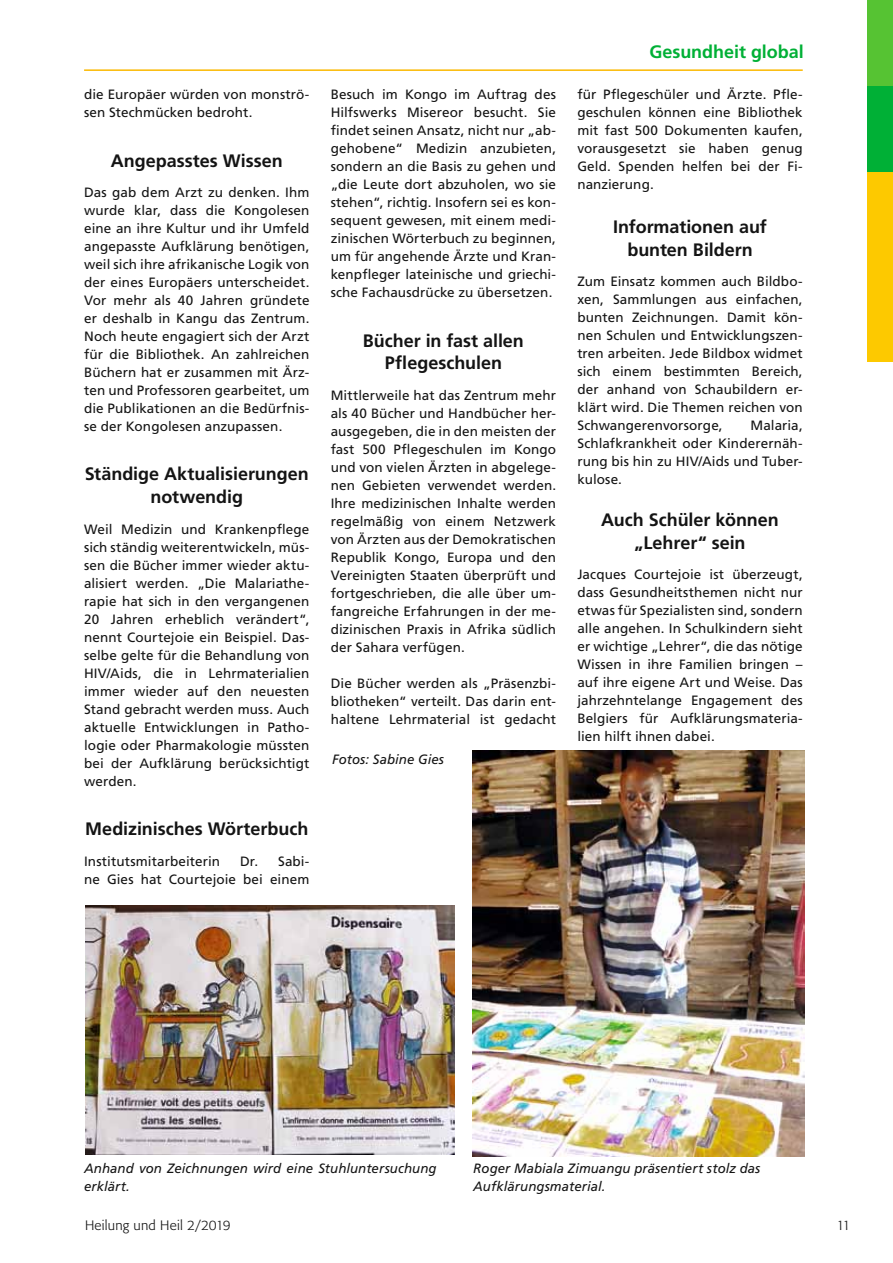
<style>
.page{position:relative;width:893px;height:1263px;background:#fff}
.page>*{position:absolute;margin:0;border:0;box-sizing:border-box;transform-origin:0 0}
.t1{font:700 18px/22.5px "Frutiger LT";color:#141414;text-align:center}
.t2{font:700 18px "Frutiger LT";letter-spacing:-.005em;color:#00b036}
.t3{font:13.5px/18px "Frutiger LT";letter-spacing:.01em;color:#141414;text-align:justify}
.t4{font:italic 13.5px/18px "Frutiger LT";letter-spacing:.005em;color:#141414}
.t5{font:300 13.5px "Formata BQ";letter-spacing:.015em;color:#141414}
</style>
<div class="page">
<div style="left:867px;top:172px;width:26px;height:189px;background:#fdc900"></div>
<div style="left:867px;top:0;width:26px;height:87px;background:#56c333"></div>
<div style="left:867px;top:87px;width:26px;height:85px;background:#00b036"></div>
<hr style="left:84px;top:69px;width:719px;height:2px;background:#fbb900">
<img style="left:472px;top:750px;width:333px;height:406px">
<img style="left:86px;top:905px;width:369px;height:250px">
<p class="t3" style="left:84px;top:86px;width:227px">die Europäer würden von monströ&shy;sen Stechmücken bedroht.</p>
<h1 class="t1" style="left:111px;top:149px;width:173px">Angepasstes Wissen</h1>
<p class="t3" style="left:84px;top:184px;width:227px">Das gab dem Arzt zu denken. Ihm wurde klar, dass die Kongolesen eine an ihre Kultur und ihr Umfeld angepasste Aufklärung benötigen, weil sich ihre afrikanische Logik von der eines Europäers unterscheidet.<br>Vor mehr als 40 Jahren gründete er deshalb in Kangu das Zentrum.<br>Noch heute engagiert sich der Arzt für die Bibliothek. An zahlreichen Büchern hat er zusammen mit Ärz&shy;ten und Professoren gearbeitet, um die Publikationen an die Bedürfnis&shy;se der Kongolesen anzupassen.</p>
<h1 class="t1" style="left:85px;top:463px;width:226px">Ständige Aktualisierungen notwendig</h1>
<p class="t3" style="left:84px;top:520px;width:227px">Weil Medizin und Krankenpflege sich ständig weiterentwickeln, müs&shy;sen die Bücher immer wieder aktu&shy;alisiert werden. „Die Malariathe&shy;rapie hat sich in den vergangenen 20 Jahren erheblich verändert“, nennt Courtejoie ein Beispiel. Das&shy;selbe gelte für die Behandlung von HIV/Aids, die in Lehrmaterialien immer wieder auf den neuesten Stand gebracht werden muss. Auch aktuelle Entwicklungen in Patho&shy;logie oder Pharmakologie müssten bei der Aufklärung berücksichtigt werden.</p>
<h1 class="t1" style="left:85px;top:817px;width:225px">Medizinisches Wörterbuch</h1>
<p class="t3" style="left:84px;top:852px;width:138px">Institutsmitarbeiterin</p>
<p class="t3" style="left:84px;top:852px;width:227px;text-align:right">Dr. Sabi-<br>ne Gies hat Courtejoie bei einem</p>
<p class="t3" style="left:331px;top:86px;width:227px">Besuch im Kongo im Auftrag des Hilfswerks Misereor besucht. Sie findet seinen Ansatz, nicht nur „ab&shy;gehobene“ Medizin anzubieten, sondern an die Basis zu gehen und „die Leute dort abzuholen, wo sie stehen“, richtig. Insofern sei es kon&shy;sequent gewesen, mit einem medi&shy;zinischen Wörterbuch zu beginnen, um für angehende Ärzte und Kran&shy;kenpfleger lateinische und griechi&shy;sche Fachausdrücke zu übersetzen.</p>
<h1 class="t1" style="left:363px;top:329px;width:163px">Bücher in fast allen<br>Pflegeschulen</h1>
<p class="t3" style="left:331px;top:386px;width:227px">Mittlerweile hat das Zentrum mehr als 40 Bücher und Handbücher her&shy;ausgegeben, die in den meisten der fast 500 Pflegeschulen im Kongo und von vielen Ärzten in abgelege&shy;nen Gebieten verwendet werden.<br>Ihre medizinischen Inhalte werden regelmäßig von einem Netzwerk von Ärzten aus der Demokratischen Republik Kongo, Europa und den Vereinigten Staaten überprüft und fortgeschrieben, die alle über um&shy;fangreiche Erfahrungen in der me&shy;dizinischen Praxis in Afrika südlich der Sahara verfügen.</p>
<p class="t3" style="left:331px;top:674px;width:227px">Die Bücher werden als „Präsenzbi&shy;bliotheken“ verteilt. Das darin ent&shy;haltene Lehrmaterial ist gedacht</p>
<p class="t4" style="left:332px;top:750px;width:114px">Fotos: Sabine Gies</p>
<h1 class="t2" style="left:649px;top:41px;width:156px">Gesundheit global</h1>
<p class="t3" style="left:577px;top:86px;width:227px">für Pflegeschüler und Ärzte. Pfle&shy;geschulen können eine Bibliothek mit fast 500 Dokumenten kaufen, vorausgesetzt sie haben genug Geld. Spenden helfen bei der Fi&shy;nanzierung.</p>
<h1 class="t1" style="left:613px;top:216px;width:155px">Informationen auf bunten Bildern</h1>
<p class="t3" style="left:577px;top:273px;width:227px">Zum Einsatz kommen auch Bildbo&shy;xen, Sammlungen aus einfachen, bunten Zeichnungen. Damit kön&shy;nen Schulen und Entwicklungszen&shy;tren arbeiten. Jede Bildbox widmet sich einem bestimmten Bereich, der anhand von Schaubildern er&shy;klärt wird. Die Themen reichen von Schwangerenvorsorge,</p>
<p class="t3" style="left:577px;top:417px;width:227px;text-indent:173px">Malaria, Schlafkrankheit oder Kinderernäh&shy;rung bis hin zu HIV/Aids und Tuber&shy;kulose.</p>
<h1 class="t1" style="left:601px;top:509px;width:179px">Auch Schüler können „Lehrer“ sein</h1>
<p class="t3" style="left:577px;top:566px;width:227px">Jacques Courtejoie ist überzeugt, dass Gesundheitsthemen nicht nur etwas für Spezialisten sind, sondern alle angehen. In Schulkindern sieht er wichtige „Lehrer“, die das nötige Wissen in ihre Familien bringen – auf ihre eigene Art und Weise. Das jahrzehntelange Engagement des Belgiers für Aufklärungsmateria&shy;lien hilft ihnen dabei.</p>
<p class="t4" style="left:84px;top:1159px;width:354px">Anhand von Zeichnungen wird eine Stuhluntersuchung erklärt.</p>
<p class="t4" style="left:473px;top:1159px;width:289px">Roger Mabiala Zimuangu präsentiert stolz das<br>Aufklärungsmaterial.</p>
<p class="t5" style="left:85px;top:1218px;width:147px">Heilung und Heil 2/2019</p>
<p class="t5" style="left:836px;top:1218px;width:15px">11</p>
</div>
